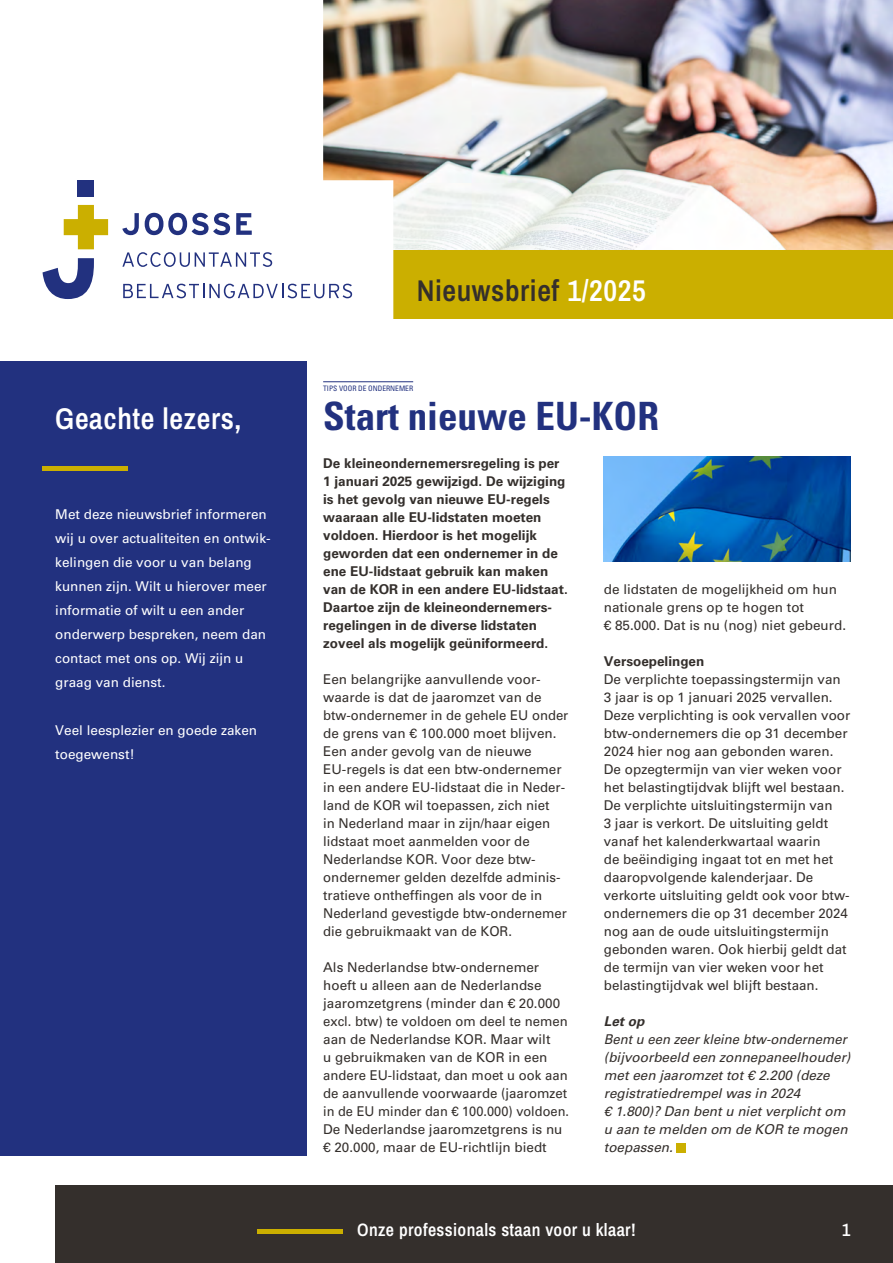
<style>
.page{position:relative;width:893px;height:1263px;background:#fff}
.page>*{position:absolute;margin:0;border:0;box-sizing:border-box;transform-origin:0 0}
.t1{font:700 condensed 39px "Univers LT Std";color:#22317f}
.t2{font:30px "Archivo Narrow";letter-spacing:.02em;color:#342f2c}
.t3{font:30px "Archivo Narrow";letter-spacing:.02em;color:#fff}
.t4{font:18px "Archivo Narrow";letter-spacing:.02em;color:#fff}
.t5{font:13.5px/18px "Univers LT Std";color:#342f2c}
.t6{font:700 13.5px/18px "Univers LT Std";color:#342f2c}
.t7{font:13.5px/24px "Univers LT Std";color:#fff}
.t8{font:italic 13.5px/18px "Univers LT Std";color:#342f2c}
.t9{font:italic 700 13.5px "Univers LT Std";color:#342f2c}
.t10{font:condensed 7.5px "Univers LT Std";color:#22317f}
.s1{color:#fff}
</style>
<div class="page">
<img style="left:393px;top:0;width:500px;height:251px">
<div style="left:374px;top:251px;width:519px;height:68px;background:#cbaf00"></div>
<svg style="left:42px;top:0;width:351px;height:319px"></svg>
<div style="left:0;top:361px;width:306px;height:794px;background:#22317f"></div>
<div style="left:55px;top:1186px;width:838px;height:77px;background:#342f2c"></div>
<svg style="left:122px;top:252px;width:150px;height:15px"></svg>
<svg style="left:122px;top:213px;width:17px;height:22px"></svg>
<svg style="left:145px;top:213px;width:85px;height:22px"></svg>
<svg style="left:236px;top:213px;width:16px;height:22px"></svg>
<svg style="left:123px;top:284px;width:229px;height:14px"></svg>
<svg style="left:64px;top:205px;width:44px;height:44px"></svg>
<svg style="left:43px;top:258px;width:51px;height:41px"></svg>
<div style="left:78px;top:180px;width:16px;height:17px;background:#22317f"></div>
<hr style="left:257px;top:1229px;width:85px;height:4px;background:#cbaf00">
<div style="left:677px;top:1143px;width:9px;height:9px;background:#cbaf00"></div>
<hr style="left:323px;top:381px;width:90px;height:1px;background:#22317f">
<img style="left:604px;top:456px;width:246px;height:106px">
<div style="left:43px;top:466px;width:85px;height:5px;background:#cbaf00"></div>
<h2 class="t2" style="left:417px;top:270px;width:230px">Nieuwsbrief <span class="s1">1/2025</span></h2>
<p class="t10" style="left:323px;top:383px;width:92px">TIPS VOOR DE ONDERNEMER</p>
<h2 class="t3" style="left:55px;top:397px;width:188px">Geachte lezers,</h2>
<h1 class="t1" style="left:323px;top:392px;width:337px">Start nieuwe EU-KOR</h1>
<p class="t7" style="left:55px;top:502px;width:217px">Met deze nieuwsbrief informeren wij u over actualiteiten en ontwik&shy;kelingen die voor u van belang kunnen zijn. Wilt u hierover meer informatie of wilt u een ander onderwerp bespreken, neem dan contact met ons op. Wij zijn u graag van dienst.</p>
<p class="t7" style="left:55px;top:718px;width:203px">Veel leesplezier en goede zaken toegewenst!</p>
<p class="t6" style="left:323px;top:454px;width:246px">De kleineondernemersregeling is per 1 januari 2025 gewijzigd. De wijziging is het gevolg van nieuwe EU-regels waaraan alle EU-lidstaten moeten voldoen. Hierdoor is het mogelijk geworden dat een ondernemer in de ene EU-lidstaat gebruik kan maken van de KOR in een andere EU-lidstaat.<br>Daartoe zijn de kleineondernemers&shy;regelingen in de diverse lidstaten zoveel als mogelijk geüniformeerd.</p>
<p class="t5" style="left:323px;top:670px;width:247px">Een belangrijke aanvullende voor&shy;waarde is dat de jaaromzet van de btw-ondernemer in de gehele EU onder de grens van € 100.000 moet blijven.<br>Een ander gevolg van de nieuwe EU-regels is dat een btw-ondernemer in een andere EU-lidstaat die in Neder&shy;land de KOR wil toepassen, zich niet<br>in Nederland maar in zijn/haar eigen lidstaat moet aanmelden voor de Nederlandse KOR. Voor deze btw&shy;ondernemer gelden dezelfde adminis&shy;tratieve ontheffingen als voor de in Nederland gevestigde btw-ondernemer die gebruikmaakt van de KOR.</p>
<p class="t5" style="left:323px;top:958px;width:247px">Als Nederlandse btw-ondernemer hoeft u alleen aan de Nederlandse jaaromzetgrens (minder dan € 20.000 excl. btw) te voldoen om deel te nemen aan de Nederlandse KOR. Maar wilt<br>u gebruikmaken van de KOR in een andere EU-lidstaat, dan moet u ook aan de aanvullende voorwaarde (jaaromzet in de EU minder dan € 100.000) voldoen.<br>De Nederlandse jaaromzetgrens is nu € 20.000, maar de EU-richtlijn biedt</p>
<p class="t5" style="left:604px;top:580px;width:244px">de lidstaten de mogelijkheid om hun nationale grens op te hogen tot<br>€ 85.000. Dat is nu (nog) niet gebeurd.</p>
<p class="t6" style="left:604px;top:652px;width:102px">Versoepelingen</p>
<p class="t5" style="left:604px;top:670px;width:248px">De verplichte toepassingstermijn van 3 jaar is op 1 januari 2025 vervallen.<br>Deze verplichting is ook vervallen voor btw-ondernemers die op 31 december 2024 hier nog aan gebonden waren.<br>De opzegtermijn van vier weken voor het belastingtijdvak blijft wel bestaan.<br>De verplichte uitsluitingstermijn van<br>3 jaar is verkort. De uitsluiting geldt vanaf het kalenderkwartaal waarin<br>de beëindiging ingaat tot en met het daaropvolgende kalenderjaar. De verkorte uitsluiting geldt ook voor btw&shy;ondernemers die op 31 december 2024 nog aan de oude uitsluitingstermijn gebonden waren. Ook hierbij geldt dat de termijn van vier weken voor het belastingtijdvak wel blijft bestaan.</p>
<p class="t9" style="left:604px;top:1013px;width:42px">Let op</p>
<p class="t8" style="left:604px;top:1030px;width:248px">Bent u een zeer kleine btw-ondernemer (bijvoorbeeld een zonnepaneelhouder) met een jaaromzet tot € 2.200 (deze registratiedrempel was in 2024<br>€ 1.800)? Dan bent u niet verplicht om u aan te melden om de KOR te mogen toepassen.</p>
<h3 class="t4" style="left:357px;top:1217px;width:280px">Onze professionals staan voor u klaar!</h3>
<h3 class="t4" style="left:842px;top:1217px;width:10px">1</h3>
</div>
